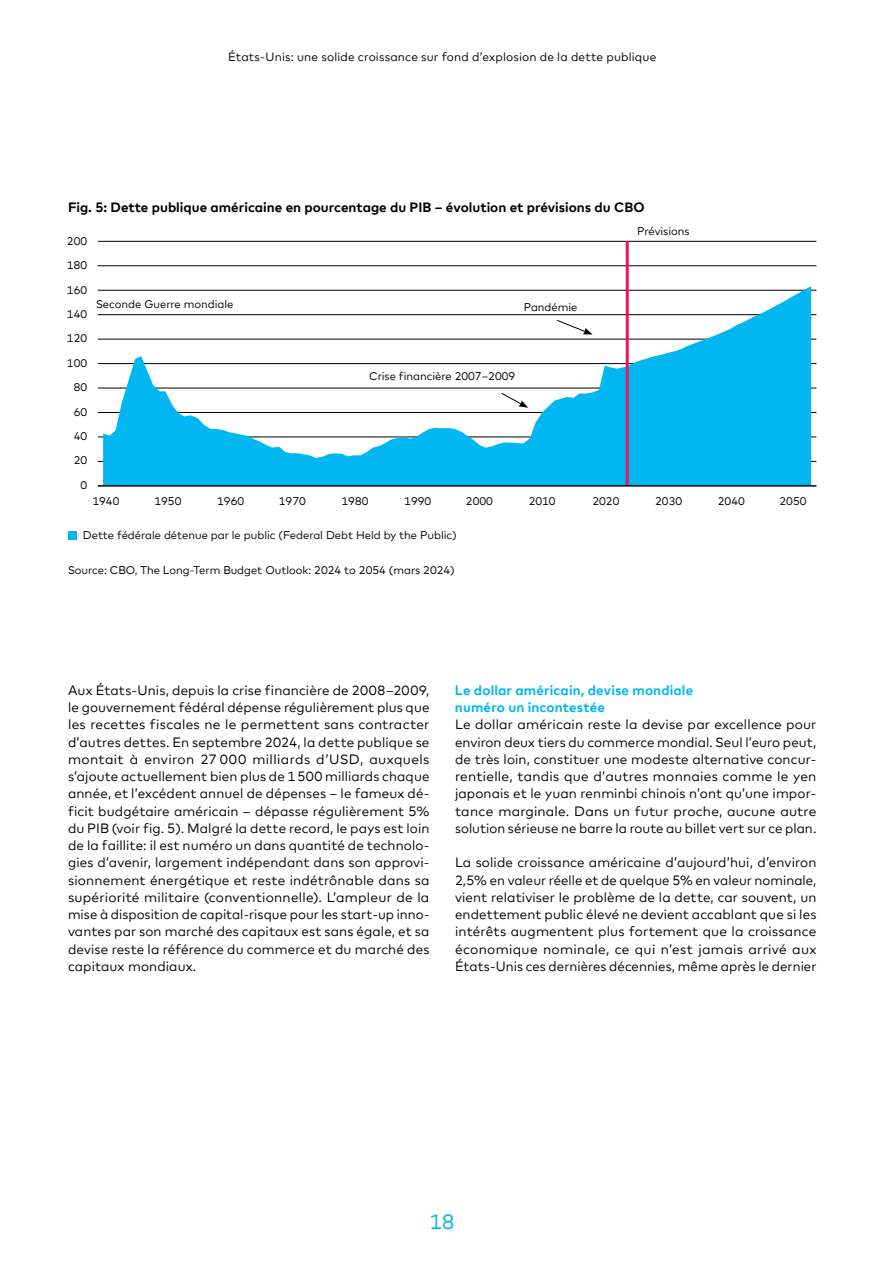
<style>
.page{position:relative;width:893px;height:1263px;background:#fff}
.page>*{position:absolute;margin:0;border:0;box-sizing:border-box;transform-origin:0 0}
.t1{font:21px "Cler Mark Text";color:#00b7f1}
.t2{font:13.5px/17.2px "Cler Mark Text";letter-spacing:.01em;color:#000;text-align:justify}
.t3{font:700 13.5px "Cler Mark Text";color:#000}
.t4{font:700 13.5px/17.2px "Cler Mark Text";letter-spacing:.01em;color:#00b7f1}
.t5{font:12px "Cler Mark Text";letter-spacing:.015em;color:#000}
.t6{font:11.25px/24.5px "Cler Mark Text";color:#000;text-align:right}
</style>
<div class="page">
<div style="left:68px;top:531px;width:9px;height:8px;background:#00b7f1"></div>
<hr style="left:98px;top:363px;width:718px;height:1px;background:#000">
<hr style="left:98px;top:388px;width:718px;height:1px;background:#000">
<hr style="left:98px;top:412px;width:718px;height:1px;background:#000">
<hr style="left:98px;top:437px;width:718px;height:1px;background:#000">
<hr style="left:98px;top:461px;width:718px;height:1px;background:#000">
<hr style="left:98px;top:339px;width:718px;height:1px;background:#000">
<hr style="left:98px;top:265px;width:718px;height:1px;background:#000">
<hr style="left:98px;top:290px;width:718px;height:1px;background:#000">
<hr style="left:98px;top:314px;width:718px;height:1px;background:#000">
<hr style="left:98px;top:241px;width:718px;height:1px;background:#000">
<svg style="left:103px;top:286px;width:708px;height:199px"></svg>
<hr style="left:626px;top:241px;width:3px;height:245px;background:#ed145b">
<hr style="left:98px;top:485px;width:718px;height:2px;background:#000">
<p class="t5" style="left:228px;top:47px;width:430px">États-Unis: une solide croissance sur fond d’explosion de la dette publique</p>
<p class="t3" style="left:68px;top:197px;width:578px">Fig. 5: Dette publique américaine en pourcentage du PIB – évolution et prévisions du CBO</p>
<p class="t6" style="left:67px;top:228px;width:22px">200<br>180<br>160<br>140<br>120<br>100<br>80<br>60<br>40<br>20<br>0</p>
<p class="t6" style="left:96px;top:290px;width:139px">Seconde Guerre mondiale</p>
<p class="t6" style="left:524px;top:294px;width:55px">Pandémie</p>
<p class="t6" style="left:369px;top:363px;width:148px">Crise financière 2007–2009</p>
<p class="t6" style="left:637px;top:218px;width:54px">Prévisions</p>
<p class="t6" style="left:92px;top:488px;width:28px">1940</p>
<p class="t6" style="left:154px;top:488px;width:28px">1950</p>
<p class="t6" style="left:217px;top:488px;width:28px">1960</p>
<p class="t6" style="left:279px;top:488px;width:28px">1970</p>
<p class="t6" style="left:342px;top:488px;width:28px">1980</p>
<p class="t6" style="left:404px;top:488px;width:28px">1990</p>
<p class="t6" style="left:466px;top:488px;width:28px">2000</p>
<p class="t6" style="left:529px;top:488px;width:28px">2010</p>
<p class="t6" style="left:592px;top:488px;width:28px">2020</p>
<p class="t6" style="left:655px;top:488px;width:28px">2030</p>
<p class="t6" style="left:718px;top:488px;width:28px">2040</p>
<p class="t6" style="left:779px;top:488px;width:28px">2050</p>
<p class="t6" style="left:83px;top:522px;width:375px">Dette fédérale détenue par le public (Federal Debt Held by the Public)</p>
<p class="t6" style="left:68px;top:557px;width:388px">Source: CBO, The Long-Term Budget Outlook: 2024 to 2054 (mars 2024)</p>
<p class="t2" style="left:68px;top:680px;width:363px;text-align:left">Aux États-Unis, depuis la crise financière de 2008–2009, le gouvernement fédéral dépense régulièrement plus que les recettes fiscales ne le permettent sans contracter d’autres dettes. En septembre 2024, la dette publique se montait à environ 27 000 milliards d’USD, auxquels s’ajoute actuellement bien plus de 1500 milliards chaque année, et l’excédent annuel de dépenses – le fameux dé&shy;ficit budgétaire américain – dépasse régulièrement 5% du PIB (voir fig. 5). Malgré la dette record, le pays est loin de la faillite: il est numéro un dans quantité de technolo&shy;gies d’avenir, largement indépendant dans son approvi&shy;sionnement énergétique et reste indétrônable dans sa supériorité militaire (conventionnelle). L’ampleur de la mise à disposition de capital-risque pour les start-up inno&shy;vantes par son marché des capitaux est sans égale, et sa devise reste la référence du commerce et du marché des capitaux mondiaux.</p>
<p class="t4" style="left:455px;top:680px;width:240px">Le dollar américain, devise mondiale numéro un incontestée</p>
<p class="t2" style="left:455px;top:715px;width:363px">Le dollar américain reste la devise par excellence pour environ deux tiers du commerce mondial. Seul l’euro peut, de très loin, constituer une modeste alternative concur&shy;rentielle, tandis que d’autres monnaies comme le yen japonais et le yuan renminbi chinois n’ont qu’une impor&shy;tance marginale. Dans un futur proche, aucune autre solution sérieuse ne barre la route au billet vert sur ce plan.</p>
<p class="t2" style="left:455px;top:853px;width:363px">La solide croissance américaine d’aujourd’hui, d’environ 2,5% en valeur réelle et de quelque 5% en valeur nominale, vient relativiser le problème de la dette, car souvent, un endettement public élevé ne devient accablant que si les intérêts augmentent plus fortement que la croissance économique nominale, ce qui n’est jamais arrivé aux États-Unis ces dernières décennies, même après le dernier</p>
<h1 class="t1" style="left:430px;top:1206px;width:27px">18</h1>
</div>
